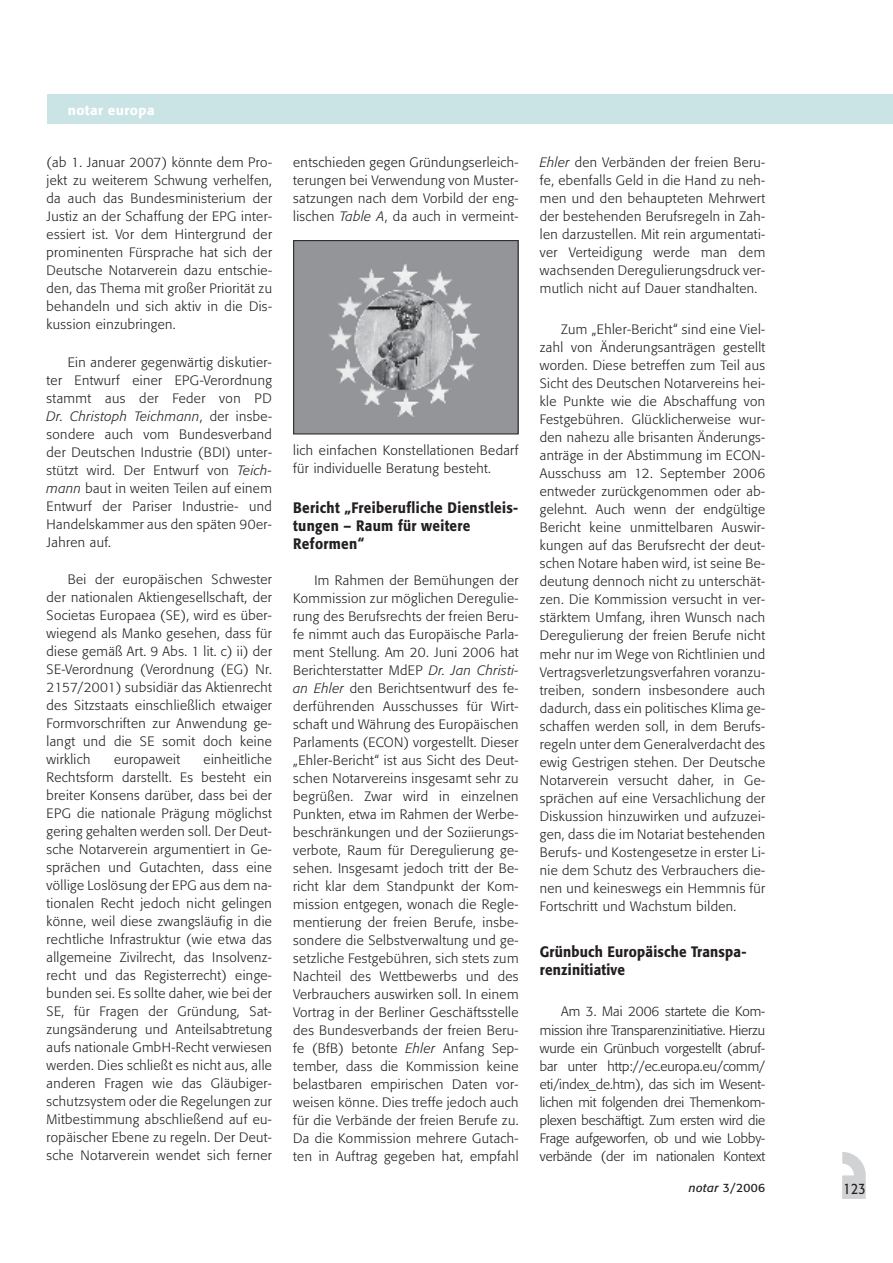
<style>
.page{position:relative;width:893px;height:1263px;background:#fff}
.page>*{position:absolute;margin:0;border:0;box-sizing:border-box;transform-origin:0 0}
.t1{font:500 15px/18px "Formata";letter-spacing:.025em;color:#231f20;scale:.9 1}
.t2{font:15px "Formata";color:#231f20;scale:.8 1}
.t3{font:300 13.5px/18px "Formata";letter-spacing:.03em;color:#231f20;text-align:justify}
.t4{font:500 13.5px "Formata";letter-spacing:.03em;color:#fff}
.t5{font:12px "Formata";color:#231f20}
.s1{font-style:italic}
</style>
<div class="page">
<svg style="left:842px;top:1152px;width:24px;height:47px"></svg>
<div style="left:47px;top:94px;width:846px;height:30px;background:#cae3e4"></div>
<img style="left:295px;top:242px;width:222px;height:190px">
<div style="left:293px;top:240px;width:226px;height:194px;border:1px solid #231f20"></div>
<p class="t4" style="left:68px;top:105px;width:88px">notar europa</p>
<p class="t3" style="left:47px;top:154px;width:227px">(ab 1. Januar 2007) könnte dem Pro&shy;jekt zu weiterem Schwung verhelfen, da auch das Bundesministerium der Justiz an der Schaffung der EPG inter&shy;essiert ist. Vor dem Hintergrund der prominenten Fürsprache hat sich der Deutsche Notarverein dazu entschie&shy;den, das Thema mit großer Priorität zu behandeln und sich aktiv in die Dis&shy;kussion einzubringen.</p>
<p class="t3" style="left:47px;top:354px;width:227px;text-indent:21px">Ein anderer gegenwärtig diskutier&shy;ter Entwurf einer EPG-Verordnung stammt aus der Feder von PD <span class="s1">Dr. Christoph Teichmann</span>, der insbe&shy;sondere auch vom Bundesverband der Deutschen Industrie (BDI) unter&shy;stützt wird. Der Entwurf von <span class="s1">Teich&shy;mann</span> baut in weiten Teilen auf einem Entwurf der Pariser Industrie- und Handelskammer aus den späten 90er-Jahren auf.</p>
<p class="t3" style="left:47px;top:572px;width:227px;text-indent:21px">Bei der europäischen Schwester der nationalen Aktiengesellschaft, der Societas Europaea (SE), wird es über&shy;wiegend als Manko gesehen, dass für diese gemäß Art. 9 Abs. 1 lit. c) ii) der SE-Verordnung (Verordnung (EG) Nr.<br>2157/2001) subsidiär das Aktienrecht des Sitzstaats einschließlich etwaiger Formvorschriften zur Anwendung ge&shy;langt und die SE somit doch keine wirklich</p>
<p class="t3" style="left:47px;top:752px;width:227px;text-indent:157px">einheitliche Rechtsform darstellt. Es besteht ein breiter Konsens darüber, dass bei der EPG die nationale Prägung möglichst gering gehalten werden soll. Der Deut&shy;sche Notarverein argumentiert in Ge&shy;sprächen und Gutachten, dass eine völlige Loslösung der EPG aus dem na&shy;tionalen Recht jedoch nicht gelingen könne, weil diese zwangsläufig in die rechtliche Infrastruktur (wie etwa das allgemeine Zivilrecht, das Insolvenz&shy;recht und das Registerrecht) einge&shy;bunden sei. Es sollte daher, wie bei der SE, für Fragen der Gründung, Sat&shy;zungsänderung und Anteilsabtretung aufs nationale GmbH-Recht verwiesen werden. Dies schließt es nicht aus, alle anderen Fragen wie das Gläubiger&shy;schutzsystem oder die Regelungen zur Mitbestimmung abschließend auf eu&shy;ropäischer Ebene zu regeln. Der Deut&shy;sche Notarverein wendet sich ferner</p>
<p class="t3" style="left:114px;top:752px;width:68px">europaweit</p>
<p class="t3" style="left:293px;top:154px;width:227px">entschieden gegen Gründungserleich&shy;terungen bei Verwendung von Muster&shy;satzungen nach dem Vorbild der eng&shy;lischen <span class="s1">Table A</span>, da auch in vermeint-</p>
<p class="t3" style="left:293px;top:442px;width:227px">lich einfachen Konstellationen Bedarf für individuelle Beratung besteht.</p>
<p class="t1" style="left:293px;top:500px;width:252px">Bericht „Freiberufliche Dienstleis&shy;tungen – Raum für weitere<br>Reformen“</p>
<p class="t3" style="left:293px;top:572px;width:227px;text-indent:21px">Im Rahmen der Bemühungen der Kommission zur möglichen Deregulie&shy;rung des Berufsrechts der freien Beru&shy;fe nimmt auch das Europäische Parla&shy;ment Stellung. Am 20. Juni 2006 hat Berichterstatter MdEP <span class="s1">Dr. Jan Christi&shy;an Ehler</span> den Berichtsentwurf des fe&shy;derführenden Ausschusses für Wirt&shy;schaft und Währung des Europäischen Parlaments (ECON) vorgestellt. Dieser „Ehler-Bericht“ ist aus Sicht des Deut&shy;schen Notarvereins insgesamt sehr zu begrüßen. Zwar wird in einzelnen Punkten, etwa im Rahmen der Werbe&shy;beschränkungen und der Soziierungs&shy;verbote, Raum für Deregulierung ge&shy;sehen. Insgesamt jedoch tritt der Be&shy;richt klar dem Standpunkt der Kom&shy;mission entgegen, wonach die Regle&shy;mentierung der freien Berufe, insbe&shy;sondere die Selbstverwaltung und ge&shy;setzliche Festgebühren, sich stets zum Nachteil des Wettbewerbs und des Verbrauchers auswirken soll. In einem Vortrag in der Berliner Geschäftsstelle des Bundesverbands der freien Beru&shy;fe (BfB) betonte <span class="s1">Ehler</span> Anfang Sep&shy;tember, dass die Kommission keine belastbaren empirischen Daten vor&shy;weisen könne. Dies treffe jedoch auch für die Verbände der freien Berufe zu.<br>Da die Kommission mehrere Gutach&shy;ten in Auftrag gegeben hat, empfahl</p>
<p class="t3" style="left:540px;top:154px;width:227px"><span class="s1">Ehler</span> den Verbänden der freien Beru&shy;fe, ebenfalls Geld in die Hand zu neh&shy;men und den behaupteten Mehrwert der bestehenden Berufsregeln in Zah&shy;len darzustellen. Mit rein argumentati&shy;ver Verteidigung werde man dem wachsenden Deregulierungsdruck ver&shy;mutlich nicht auf Dauer standhalten.</p>
<p class="t3" style="left:540px;top:322px;width:227px;text-indent:21px">Zum „Ehler-Bericht“ sind eine Viel&shy;zahl von Änderungsanträgen gestellt worden. Diese betreffen zum Teil aus Sicht des Deutschen Notarvereins hei&shy;kle Punkte wie die Abschaffung von Festgebühren. Glücklicherweise wur&shy;den nahezu alle brisanten Änderungs&shy;anträge in der Abstimmung im ECON-Ausschuss am 12. September 2006 entweder zurückgenommen oder ab&shy;gelehnt. Auch wenn der endgültige Bericht keine unmittelbaren Auswir&shy;kungen auf das Berufsrecht der deut&shy;schen Notare haben wird, ist seine Be&shy;deutung dennoch nicht zu unterschät&shy;zen. Die Kommission versucht in ver&shy;stärktem Umfang, ihren Wunsch nach Deregulierung der freien Berufe nicht mehr nur im Wege von Richtlinien und Vertragsverletzungsverfahren voranzu&shy;treiben, sondern insbesondere auch dadurch, dass ein politisches Klima ge&shy;schaffen werden soll, in dem Berufs&shy;regeln unter dem Generalverdacht des ewig Gestrigen stehen. Der Deutsche Notarverein versucht daher, in Ge&shy;sprächen auf eine Versachlichung der Diskussion hinzuwirken und aufzuzei&shy;gen, dass die im Notariat bestehenden Berufs- und Kostengesetze in erster Li&shy;nie dem Schutz des Verbrauchers die&shy;nen und keineswegs ein Hemmnis für Fortschritt und Wachstum bilden.</p>
<p class="t1" style="left:540px;top:943px;width:231px">Grünbuch Europäische Transpa&shy;renzinitiative</p>
<p class="t3" style="left:540px;top:1004px;width:227px;text-indent:21px">Am 3. Mai 2006 startete die Kom&shy;mission ihre Transparenzinitiative. Hierzu wurde ein Grünbuch vorgestellt (abruf&shy;bar unter http://ec.europa.eu/comm/ eti/index_de.htm), das sich im Wesent&shy;lichen mit folgenden drei Themenkom&shy;plexen beschäftigt. Zum ersten wird die Frage aufgeworfen, ob und wie Lobby&shy;verbände (der im nationalen Kontext</p>
<p class="t5" style="left:689px;top:1183px;width:78px"><span class="s1">notar</span> 3/2006</p>
<p class="t2" style="left:844px;top:1182px;width:29px">123</p>
</div>
